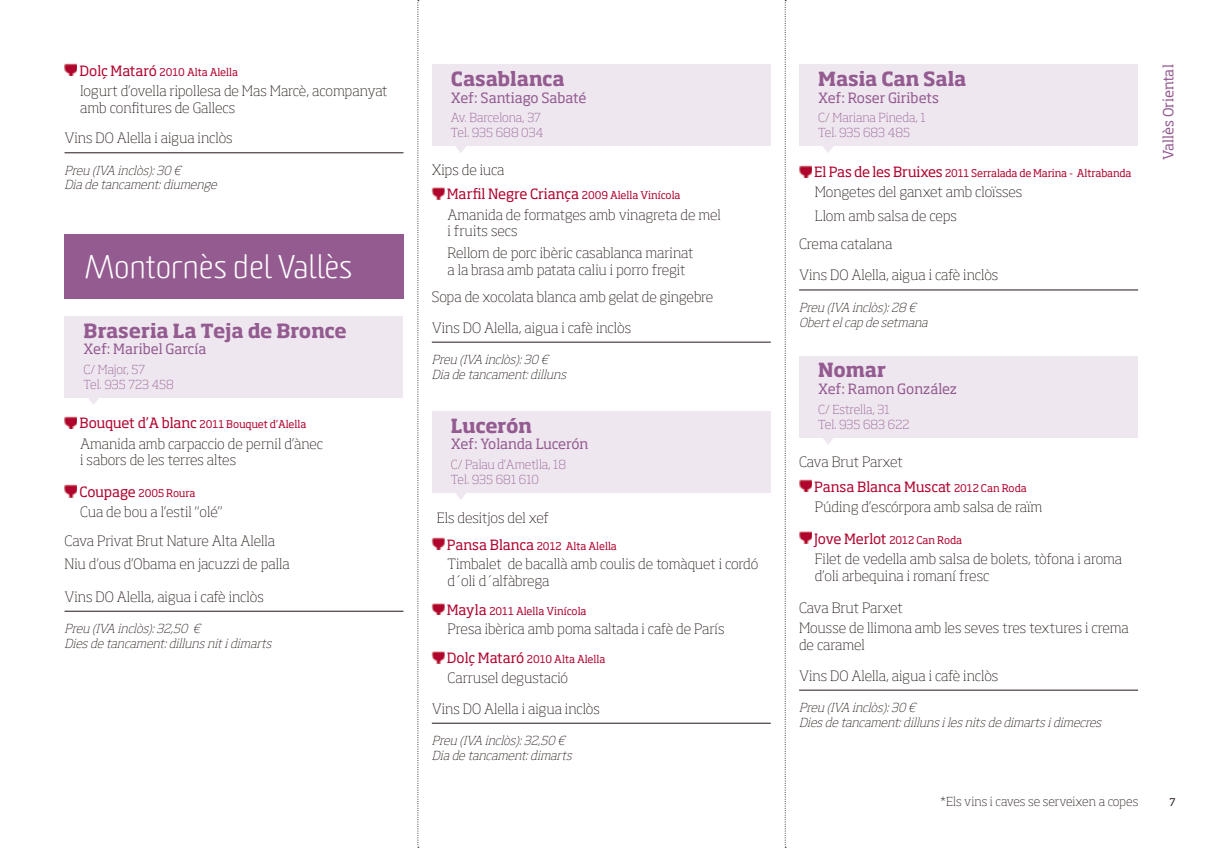
<style>
.page{position:relative;width:1221px;height:849px;background:#fff}
.page>*{position:absolute;margin:0;border:0;box-sizing:border-box;transform-origin:0 0}
.t1{font:300 31.5px "Sommet Rounded";color:#fff}
.t2{font:700 19.25px "Soho Std";letter-spacing:-.005em;color:#945b91}
.t3{font:200 14px/16.8px "Soho Std";color:#231916}
.t4{font:14px/24.3px "Soho Std";letter-spacing:-.01em;color:#b1042e}
.t5{font:14px "Soho Std";color:#945b91}
.t6{font:14px "Soho Std";letter-spacing:-.02em;color:#945b91}
.t7{font:italic 200 12.25px/14.7px "Soho Std";color:#231916}
.t8{font:200 12.25px/14.7px "Soho Std";color:#945b91}
.t9{font:200 12.25px "Soho Std";color:#231916}
.t10{font:10.5px "Soho Std";letter-spacing:-.01em;color:#b1042e}
.t11{font:10.5px "Soho Std";color:#231916}
.s1{font-size:14px}
.s2{font-weight:200;color:#231916}
.s3{font-size:10.5px}
</style>
<div class="page">
<svg style="left:784px;top:0;width:2px;height:847px"></svg>
<svg style="left:417px;top:0;width:2px;height:847px"></svg>
<div style="left:799px;top:64px;width:338px;height:81px;background:#eee7ef"></div>
<svg style="left:819px;top:145px;width:18px;height:8px"></svg>
<img style="left:799px;top:165px;width:12px;height:12px">
<hr style="left:799px;top:289px;width:338px;height:1px;background:#231916">
<div style="left:799px;top:356px;width:338px;height:81px;background:#eee7ef"></div>
<svg style="left:819px;top:437px;width:18px;height:7px"></svg>
<img style="left:799px;top:479px;width:12px;height:12px">
<img style="left:799px;top:531px;width:12px;height:12px">
<hr style="left:799px;top:689px;width:338px;height:1px;background:#231916">
<div style="left:432px;top:64px;width:338px;height:81px;background:#eee7ef"></div>
<svg style="left:451px;top:145px;width:19px;height:8px"></svg>
<img style="left:432px;top:187px;width:12px;height:12px">
<hr style="left:432px;top:342px;width:338px;height:1px;background:#231916">
<div style="left:432px;top:411px;width:338px;height:81px;background:#eee7ef"></div>
<svg style="left:451px;top:492px;width:19px;height:8px"></svg>
<img style="left:432px;top:537px;width:12px;height:12px">
<svg style="left:432px;top:603px;width:12px;height:11px"></svg>
<img style="left:432px;top:651px;width:12px;height:12px">
<hr style="left:432px;top:722px;width:338px;height:1px;background:#231916">
<img style="left:64px;top:63px;width:13px;height:13px">
<hr style="left:64px;top:152px;width:339px;height:1px;background:#231916">
<div style="left:64px;top:234px;width:339px;height:65px;background:#945b91"></div>
<div style="left:64px;top:316px;width:339px;height:81px;background:#eee7ef"></div>
<svg style="left:84px;top:397px;width:19px;height:8px"></svg>
<img style="left:64px;top:416px;width:13px;height:12px">
<img style="left:64px;top:484px;width:13px;height:13px">
<hr style="left:64px;top:610px;width:339px;height:1px;background:#231916">
<p class="t10" style="left:80px;top:68px;width:160px"><span class="s1">Dolç Mataró</span> 2010 Alta Alella</p>
<p class="t3" style="left:80px;top:84px;width:309px">Iogurt d’ovella ripollesa de Mas Marcè, acompanyat amb confitures de Gallecs</p>
<p class="t3" style="left:64px;top:131px;width:170px">Vins DO Alella i aigua inclòs</p>
<p class="t7" style="left:64px;top:164px;width:157px">Preu (IVA inclòs):30 €<br>Dia de tancament:diumenge</p>
<h1 class="t1" style="left:84px;top:254px;width:270px">Montornès del Vallès</h1>
<h2 class="t2" style="left:84px;top:322px;width:265px">Braseria La Teja de Bronce</h2>
<p class="t5" style="left:84px;top:343px;width:124px">Xef: Maribel García</p>
<p class="t8" style="left:84px;top:363px;width:92px">C/ Major, 57<br>Tel. 935 723 458</p>
<p class="t10" style="left:80px;top:420px;width:228px"><span class="s1">Bouquet d’A blanc</span> 2011 Bouquet d’Alella</p>
<p class="t3" style="left:80px;top:436px;width:244px">Amanida amb carpaccio de pernil d’ànec i sabors de les terres altes</p>
<p class="t10" style="left:80px;top:489px;width:118px"><span class="s1">Coupage</span> 2005 Roura</p>
<p class="t3" style="left:64px;top:499px;width:212px;line-height:28.9px;text-indent:16px">Cua de bou a l’estil “olé”<br>Cava Privat Brut Nature Alta Alella</p>
<p class="t3" style="left:64px;top:556px;width:227px">Niu d’ous d’Obama en jacuzzi de palla</p>
<p class="t3" style="left:64px;top:589px;width:201px">Vins DO Alella, aigua i cafè inclòs</p>
<p class="t7" style="left:64px;top:622px;width:211px">Preu (IVA inclòs):32,50 €<br>Dies de tancament:dilluns nitidimarts</p>
<h2 class="t2" style="left:451px;top:71px;width:115px">Casablanca</h2>
<p class="t5" style="left:451px;top:92px;width:137px">Xef: Santiago Sabaté</p>
<p class="t8" style="left:451px;top:111px;width:94px">Av. Barcelona, 37<br>Tel. 935 688 034</p>
<p class="t4" style="left:447px;top:159px;width:235px;text-indent:-15px"><span class="s2">Xips de iuca<br></span>Marfil Negre Criança <span class="s3">2009 Alella Vinícola</span></p>
<p class="t3" style="left:447px;top:207px;width:275px">Amanida de formatges amb vinagreta de mel i fruits secs</p>
<p class="t3" style="left:447px;top:246px;width:247px">Rellom de porc ibèric casablanca marinat a la brasa amb patata caliu i porro fregit</p>
<p class="t3" style="left:432px;top:289px;width:283px">Sopa de xocolata blanca amb gelat de gingebre</p>
<p class="t3" style="left:432px;top:320px;width:201px">Vins DO Alella, aigua i cafè inclòs</p>
<p class="t7" style="left:432px;top:353px;width:138px">Preu (IVA inclòs):30 €<br>Dia de tancament:dilluns</p>
<h2 class="t2" style="left:451px;top:417px;width:83px">Lucerón</h2>
<p class="t6" style="left:451px;top:438px;width:139px">Xef: Yolanda Lucerón</p>
<p class="t8" style="left:451px;top:458px;width:117px">C/ Palau d’Ametlla, 18<br>Tel. 935 681 610</p>
<p class="t3" style="left:437px;top:510px;width:114px">Els desitjos del xef</p>
<p class="t10" style="left:447px;top:541px;width:171px"><span class="s1">Pansa Blanca</span> 2012 Alta Alella</p>
<p class="t3" style="left:447px;top:556px;width:312px">Timbalet de bacallà amb coulis de tomàquet i cordó d´oli d´alfàbrega</p>
<p class="t10" style="left:447px;top:606px;width:141px"><span class="s1">Mayla</span> 2011 Alella Vinícola</p>
<p class="t3" style="left:447px;top:621px;width:278px">Presa ibèrica amb poma saltada i cafè de París</p>
<p class="t10" style="left:447px;top:655px;width:160px"><span class="s1">Dolç Mataró</span> 2010 Alta Alella</p>
<p class="t3" style="left:447px;top:670px;width:122px">Carrusel degustació</p>
<p class="t3" style="left:432px;top:701px;width:170px">Vins DO Alella i aigua inclòs</p>
<p class="t7" style="left:432px;top:734px;width:144px">Preu (IVA inclòs):32,50 €<br>Dia de tancament:dimarts</p>
<h2 class="t2" style="left:818px;top:71px;width:150px">Masia Can Sala</h2>
<p class="t5" style="left:818px;top:92px;width:122px">Xef: Roser Giribets</p>
<p class="t8" style="left:818px;top:111px;width:109px">C/ Mariana Pineda, 1<br>Tel. 935 683 485</p>
<p class="t10" style="left:814px;top:169px;width:319px"><span class="s1">El Pas de les Bruixes</span> 2011 Serralada de Marina - Altrabanda</p>
<p class="t3" style="left:814px;top:181px;width:209px;line-height:24.3px">Mongetes del ganxet amb cloïsses<br>Llom amb salsa de ceps</p>
<p class="t3" style="left:799px;top:237px;width:95px">Crema catalana</p>
<p class="t3" style="left:799px;top:268px;width:201px">Vins DO Alella, aigua i cafè inclòs</p>
<p class="t7" style="left:799px;top:301px;width:133px">Preu (IVA inclòs):28 €<br>Obertelcap de setmana</p>
<h2 class="t2" style="left:818px;top:362px;width:69px">Nomar</h2>
<p class="t5" style="left:818px;top:383px;width:140px">Xef: Ramon González</p>
<p class="t8" style="left:818px;top:403px;width:93px">C/ Estrella, 31<br>Tel. 935 683 622</p>
<p class="t4" style="left:814px;top:451px;width:214px;text-indent:-15px"><span class="s2">Cava Brut Parxet<br></span>Pansa Blanca Muscat <span class="s3">2012 Can Roda</span></p>
<p class="t3" style="left:814px;top:499px;width:229px">Púding d’escórpora amb salsa de raïm</p>
<p class="t10" style="left:814px;top:535px;width:150px"><span class="s1">Jove Merlot</span> 2012 Can Roda</p>
<p class="t3" style="left:814px;top:551px;width:309px">Filet de vedella amb salsa de bolets, tòfona i aroma d’oli arbequina i romaní fresc</p>
<p class="t3" style="left:799px;top:598px;width:331px;line-height:20.3px">Cava Brut Parxet<br>Mousse de llimona amb les seves tres textures i crema</p>
<p class="t3" style="left:799px;top:637px;width:67px">de caramel</p>
<p class="t3" style="left:799px;top:668px;width:201px">Vins DO Alella, aigua i cafè inclòs</p>
<p class="t7" style="left:799px;top:701px;width:306px">Preu (IVA inclòs):30 €<br>Dies de tancament:dilluns iles nits de dimarts idimecres</p>
<p class="t5" style="left:1162px;top:160px;width:97px;rotate:-90deg">Vallès Oriental</p>
<p class="t9" style="left:940px;top:796px;width:200px">*Els vins i caves se serveixen a copes</p>
<p class="t11" style="left:1169px;top:797px;width:8px">7</p>
</div>
